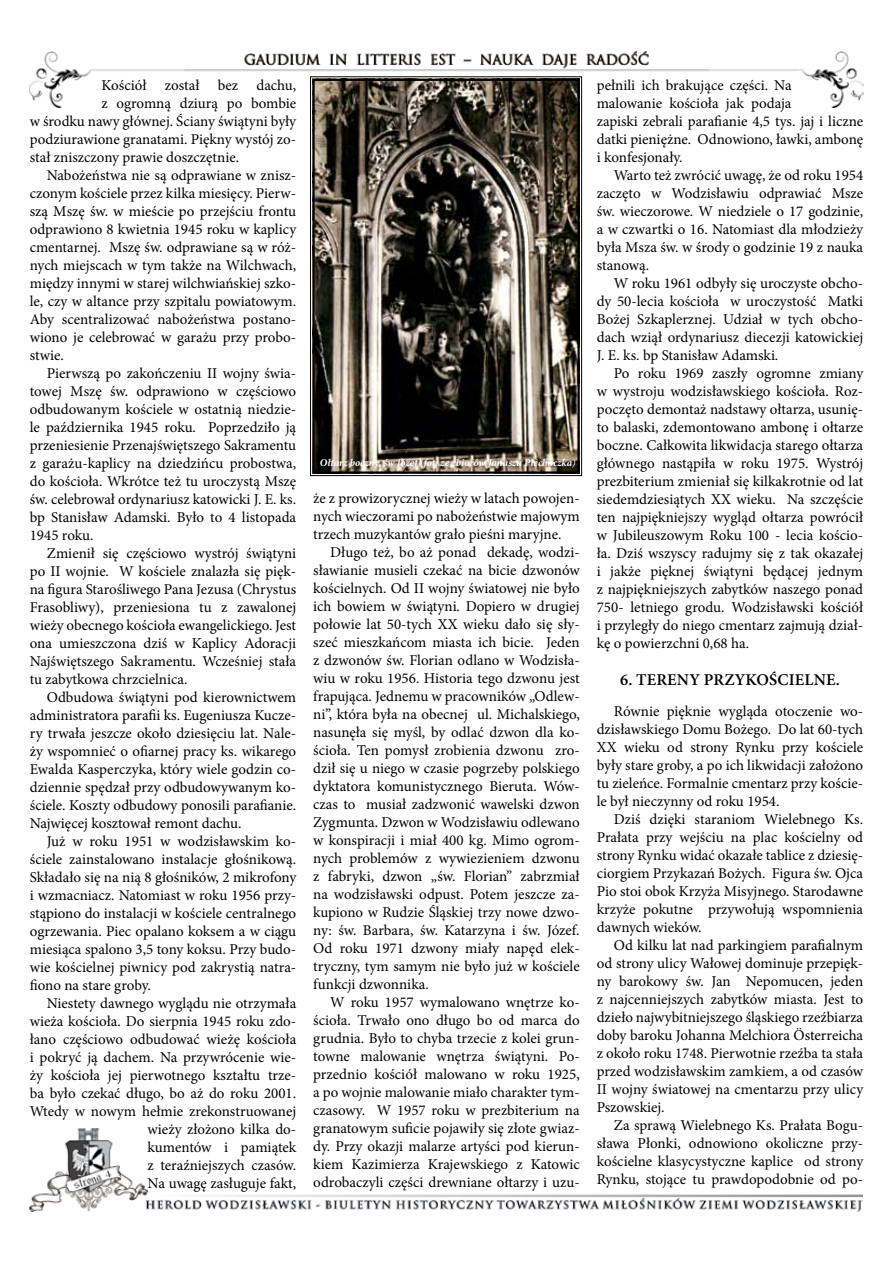
<style>
.page{position:relative;width:893px;height:1263px;background:#fff}
.page>*{position:absolute;margin:0;border:0;box-sizing:border-box;transform-origin:0 0}
.t1{font:600 16.5px "Minion Pro";letter-spacing:.01em;color:#000}
.t2{font:15px/18px "Minion Pro";color:#000;text-align:justify}
.t3{font:italic 700 10.5px "Minion Pro";letter-spacing:-.005em;color:#fff}
.s1{font-weight:400}
</style>
<div class="page">
<img style="left:30px;top:1129px;width:832px;height:83px">
<img style="left:30px;top:51px;width:833px;height:57px">
<svg style="left:310px;top:76px;width:272px;height:400px;background:#555046"></svg>
<div style="left:312px;top:79px;width:268px;height:395px;border:2px solid #000"></div>
<p class="t2" style="left:101px;top:76px;width:196px">Kościół został bez dachu,</p>
<p class="t2" style="left:101px;top:94px;width:196px">z ogromną dziurą po bombie</p>
<p class="t2" style="left:30px;top:112px;width:268px">w środku nawy głównej. Ściany świątyni były</p>
<p class="t2" style="left:30px;top:130px;width:268px">podziurawione granatami. Piękny wystój zo-</p>
<p class="t2" style="left:30px;top:148px;width:211px">stał zniszczony prawie doszczętnie.</p>
<p class="t2" style="left:47px;top:166px;width:251px">Nabożeństwa nie są odprawiane w znisz-</p>
<p class="t2" style="left:30px;top:184px;width:268px">czonym kościele przez kilka miesięcy. Pierw-</p>
<p class="t2" style="left:30px;top:202px;width:268px">szą Mszę św. w mieście po przejściu frontu</p>
<p class="t2" style="left:30px;top:220px;width:268px">odprawiono 8 kwietnia 1945 roku w kaplicy</p>
<p class="t2" style="left:30px;top:238px;width:268px">cmentarnej. Mszę św. odprawiane są w róż-</p>
<p class="t2" style="left:30px;top:256px;width:268px">nych miejscach w tym także na Wilchwach,</p>
<p class="t2" style="left:30px;top:274px;width:268px">między innymi w starej wilchwiańskiej szko-</p>
<p class="t2" style="left:30px;top:292px;width:268px">le, czy w altance przy szpitalu powiatowym.</p>
<p class="t2" style="left:30px;top:310px;width:268px">Aby scentralizować nabożeństwa postano-</p>
<p class="t2" style="left:30px;top:328px;width:268px">wiono je celebrować w garażu przy probo-</p>
<p class="t2" style="left:30px;top:346px;width:36px">stwie.</p>
<p class="t2" style="left:47px;top:364px;width:251px">Pierwszą po zakończeniu II wojny świa-</p>
<p class="t2" style="left:30px;top:382px;width:268px">towej Mszę św. odprawiono w częściowo</p>
<p class="t2" style="left:30px;top:400px;width:268px">odbudowanym kościele w ostatnią niedzie-</p>
<p class="t2" style="left:30px;top:418px;width:268px">le października 1945 roku. Poprzedziło ją</p>
<p class="t2" style="left:30px;top:436px;width:268px">przeniesienie Przenajświętszego Sakramentu</p>
<p class="t2" style="left:30px;top:454px;width:268px">z garażu-kaplicy na dziedzińcu probostwa,</p>
<p class="t2" style="left:30px;top:472px;width:268px">do kościoła. Wkrótce też tu uroczystą Mszę</p>
<p class="t2" style="left:30px;top:490px;width:268px">św. celebrował ordynariusz katowicki J. E. ks.</p>
<p class="t2" style="left:30px;top:508px;width:268px">bp Stanisław Adamski. Było to 4 listopada</p>
<p class="t2" style="left:30px;top:526px;width:65px">1945 roku.</p>
<p class="t2" style="left:47px;top:544px;width:251px">Zmienił się częściowo wystrój świątyni</p>
<p class="t2" style="left:30px;top:562px;width:268px">po II wojnie. W kościele znalazła się pięk-</p>
<p class="t2" style="left:30px;top:580px;width:268px">na figura Starośliwego Pana Jezusa (Chrystus</p>
<p class="t2" style="left:30px;top:598px;width:268px">Frasobliwy), przeniesiona tu z zawalonej</p>
<p class="t2" style="left:30px;top:616px;width:268px">wieży obecnego kościoła ewangelickiego. Jest</p>
<p class="t2" style="left:30px;top:634px;width:268px">ona umieszczona dziś w Kaplicy Adoracji</p>
<p class="t2" style="left:30px;top:652px;width:268px">Najświętszego Sakramentu. Wcześniej stała</p>
<p class="t2" style="left:30px;top:670px;width:159px">tu zabytkowa chrzcielnica.</p>
<p class="t2" style="left:47px;top:688px;width:251px">Odbudowa świątyni pod kierownictwem</p>
<p class="t2" style="left:30px;top:706px;width:268px">administratora parafii ks. Eugeniusza Kucze-</p>
<p class="t2" style="left:30px;top:724px;width:268px">ry trwała jeszcze około dziesięciu lat. Nale-</p>
<p class="t2" style="left:30px;top:742px;width:268px">ży wspomnieć o ofiarnej pracy ks. wikarego</p>
<p class="t2" style="left:30px;top:760px;width:268px">Ewalda Kasperczyka, który wiele godzin co-</p>
<p class="t2" style="left:30px;top:778px;width:268px">dziennie spędzał przy odbudowywanym ko-</p>
<p class="t2" style="left:30px;top:796px;width:268px">ściele. Koszty odbudowy ponosili parafianie.</p>
<p class="t2" style="left:30px;top:814px;width:213px">Najwięcej kosztował remont dachu.</p>
<p class="t2" style="left:47px;top:832px;width:251px">Już w roku 1951 w wodzisławskim ko-</p>
<p class="t2" style="left:30px;top:850px;width:268px">ściele zainstalowano instalacje głośnikową.</p>
<p class="t2" style="left:30px;top:868px;width:268px">Składało się na nią 8 głośników, 2 mikrofony</p>
<p class="t2" style="left:30px;top:886px;width:268px">i wzmacniacz. Natomiast w roku 1956 przy-</p>
<p class="t2" style="left:30px;top:904px;width:268px">stąpiono do instalacji w kościele centralnego</p>
<p class="t2" style="left:30px;top:922px;width:268px">ogrzewania. Piec opalano koksem a w ciągu</p>
<p class="t2" style="left:30px;top:940px;width:268px">miesiąca spalono 3,5 tony koksu. Przy budo-</p>
<p class="t2" style="left:30px;top:958px;width:268px">wie kościelnej piwnicy pod zakrystią natra-</p>
<p class="t2" style="left:30px;top:976px;width:123px">fiono na stare groby.</p>
<p class="t2" style="left:47px;top:994px;width:251px">Niestety dawnego wyglądu nie otrzymała</p>
<p class="t2" style="left:30px;top:1012px;width:268px">wieża kościoła. Do sierpnia 1945 roku zdo-</p>
<p class="t2" style="left:30px;top:1030px;width:268px">łano częściowo odbudować wieżę kościoła</p>
<p class="t2" style="left:30px;top:1048px;width:268px">i pokryć ją dachem. Na przywrócenie wie-</p>
<p class="t2" style="left:30px;top:1066px;width:268px">ży kościoła jej pierwotnego kształtu trze-</p>
<p class="t2" style="left:30px;top:1084px;width:268px">ba było czekać długo, bo aż do roku 2001.</p>
<p class="t2" style="left:30px;top:1102px;width:268px">Wtedy w nowym hełmie zrekonstruowanej</p>
<p class="t2" style="left:148px;top:1120px;width:150px">wieży złożono kilka do-</p>
<p class="t2" style="left:148px;top:1138px;width:150px">kumentów i pamiątek</p>
<p class="t2" style="left:148px;top:1156px;width:150px">z teraźniejszych czasów.</p>
<p class="t2" style="left:148px;top:1174px;width:150px">Na uwagę zasługuje fakt,</p>
<p class="t3" style="left:320px;top:455px;width:257px">Ołtarz boczny, św Józef (fot. ze zbiorów Janusza Piechaczka<span class="s1">)</span></p>
<p class="t2" style="left:313px;top:489px;width:268px">że z prowizorycznej wieży w latach powojen&shy;nych wieczorami po nabożeństwie majowym trzech muzykantów grało pieśni maryjne.</p>
<p class="t2" style="left:313px;top:543px;width:268px;text-indent:17px">Długo też, bo aż ponad dekadę, wodzi&shy;sławianie musieli czekać na bicie dzwonów kościelnych. Od II wojny światowej nie było ich bowiem w świątyni. Dopiero w drugiej połowie lat 50-tych XX wieku dało się sły&shy;szeć mieszkańcom miasta ich bicie. Jeden z dzwonów św. Florian odlano w Wodzisła&shy;wiu w roku 1956. Historia tego dzwonu jest frapująca. Jednemu w pracowników „Odlew&shy;ni”, która była na obecnej ul. Michalskiego, nasunęła się myśl, by odlać dzwon dla ko&shy;ścioła. Ten pomysł zrobienia dzwonu zro&shy;dził się u niego w czasie pogrzeby polskiego dyktatora komunistycznego Bieruta. Wów&shy;czas to musiał zadzwonić wawelski dzwon Zygmunta. Dzwon w Wodzisławiu odlewano w konspiracji i miał 400 kg. Mimo ogrom&shy;nych problemów z wywiezieniem dzwonu z fabryki, dzwon „św. Florian” zabrzmiał na wodzisławski odpust. Potem jeszcze za&shy;kupiono w Rudzie Śląskiej trzy nowe dzwo&shy;ny: św. Barbara, św. Katarzyna i św. Józef.<br>Od roku 1971 dzwony miały napęd elek&shy;tryczny, tym samym nie było już w kościele funkcji dzwonnika.</p>
<p class="t2" style="left:313px;top:993px;width:268px;text-indent:17px">W roku 1957 wymalowano wnętrze ko&shy;ścioła. Trwało ono długo bo od marca do grudnia. Było to chyba trzecie z kolei grun&shy;towne malowanie wnętrza świątyni. Po&shy;przednio kościół malowano w roku 1925, a po wojnie malowanie miało charakter tym&shy;czasowy. W 1957 roku w prezbiterium na granatowym suficie pojawiły się złote gwiaz&shy;dy. Przy okazji malarze artyści pod kierun&shy;kiem Kazimierza Krajewskiego z Katowic odrobaczyli części drewniane ołtarzy i uzu-</p>
<p class="t2" style="left:597px;top:76px;width:268px;text-align:left">pełnili ich brakujące części. Na<br>malowanie kościoła jak podaja<br>zapiski zebrali parafianie 4,5 tys. jaj i liczne datki pieniężne. Odnowiono, ławki, ambonę i konfesjonały.</p>
<p class="t2" style="left:597px;top:166px;width:268px;text-indent:17px">Warto też zwrócić uwagę, że od roku 1954 zaczęto w Wodzisławiu odprawiać Msze św. wieczorowe. W niedziele o 17 godzinie, a w czwartki o 16. Natomiast dla młodzieży była Msza św. w środy o godzinie 19 z nauka stanową.</p>
<p class="t2" style="left:597px;top:274px;width:268px;text-indent:17px">W roku 1961 odbyły się uroczyste obcho&shy;dy 50-lecia kościoła w uroczystość Matki Bożej Szkaplerznej. Udział w tych obcho&shy;dach wziął ordynariusz diecezji katowickiej J. E. ks. bp Stanisław Adamski.</p>
<p class="t2" style="left:597px;top:364px;width:268px;text-indent:17px">Po roku 1969 zaszły ogromne zmiany w wystroju wodzisławskiego kościoła. Roz&shy;poczęto demontaż nadstawy ołtarza, usunię&shy;to balaski, zdemontowano ambonę i ołtarze boczne. Całkowita likwidacja starego ołtarza głównego nastąpiła w roku 1975. Wystrój prezbiterium zmieniał się kilkakrotnie od lat siedemdziesiątych XX wieku. Na szczęście ten najpiękniejszy wygląd ołtarza powrócił w Jubileuszowym Roku 100 - lecia kościo&shy;ła. Dziś wszyscy radujmy się z tak okazałej i jakże pięknej świątyni będącej jednym z najpiękniejszych zabytków naszego ponad 750- letniego grodu. Wodzisławski kościół i przyległy do niego cmentarz zajmują dział&shy;kę o powierzchni 0,68 ha.</p>
<p class="t1" style="left:620px;top:669px;width:221px">6. TERENY PRZYKOŚCIELNE.</p>
<p class="t2" style="left:597px;top:702px;width:268px;text-indent:17px">Równie pięknie wygląda otoczenie wo&shy;dzisławskiego Domu Bożego. Do lat 60-tych XX wieku od strony Rynku przy kościele były stare groby, a po ich likwidacji założono tu zieleńce. Formalnie cmentarz przy koście&shy;le był nieczynny od roku 1954.</p>
<p class="t2" style="left:597px;top:810px;width:268px;text-indent:17px">Dziś dzięki staraniom Wielebnego Ks.<br>Prałata przy wejściu na plac kościelny od strony Rynku widać okazałe tablice z dziesię&shy;ciorgiem Przykazań Bożych. Figura św. Ojca Pio stoi obok Krzyża Misyjnego. Starodawne krzyże pokutne przywołują wspomnienia dawnych wieków.</p>
<p class="t2" style="left:597px;top:936px;width:268px;text-indent:17px">Od kilku lat nad parkingiem parafialnym od strony ulicy Wałowej dominuje przepięk&shy;ny barokowy św. Jan Nepomucen, jeden z najcenniejszych zabytków miasta. Jest to dzieło najwybitniejszego śląskiego rzeźbiarza doby baroku Johanna Melchiora Österreicha z około roku 1748. Pierwotnie rzeźba ta stała przed wodzisławskim zamkiem, a od czasów II wojny światowej na cmentarzu przy ulicy Pszowskiej.</p>
<p class="t2" style="left:597px;top:1116px;width:268px;text-indent:17px">Za sprawą Wielebnego Ks. Prałata Bogu&shy;sława Płonki, odnowiono okoliczne przy&shy;kościelne klasycystyczne kaplice od strony Rynku, stojące tu prawdopodobnie od po-</p>
</div>
